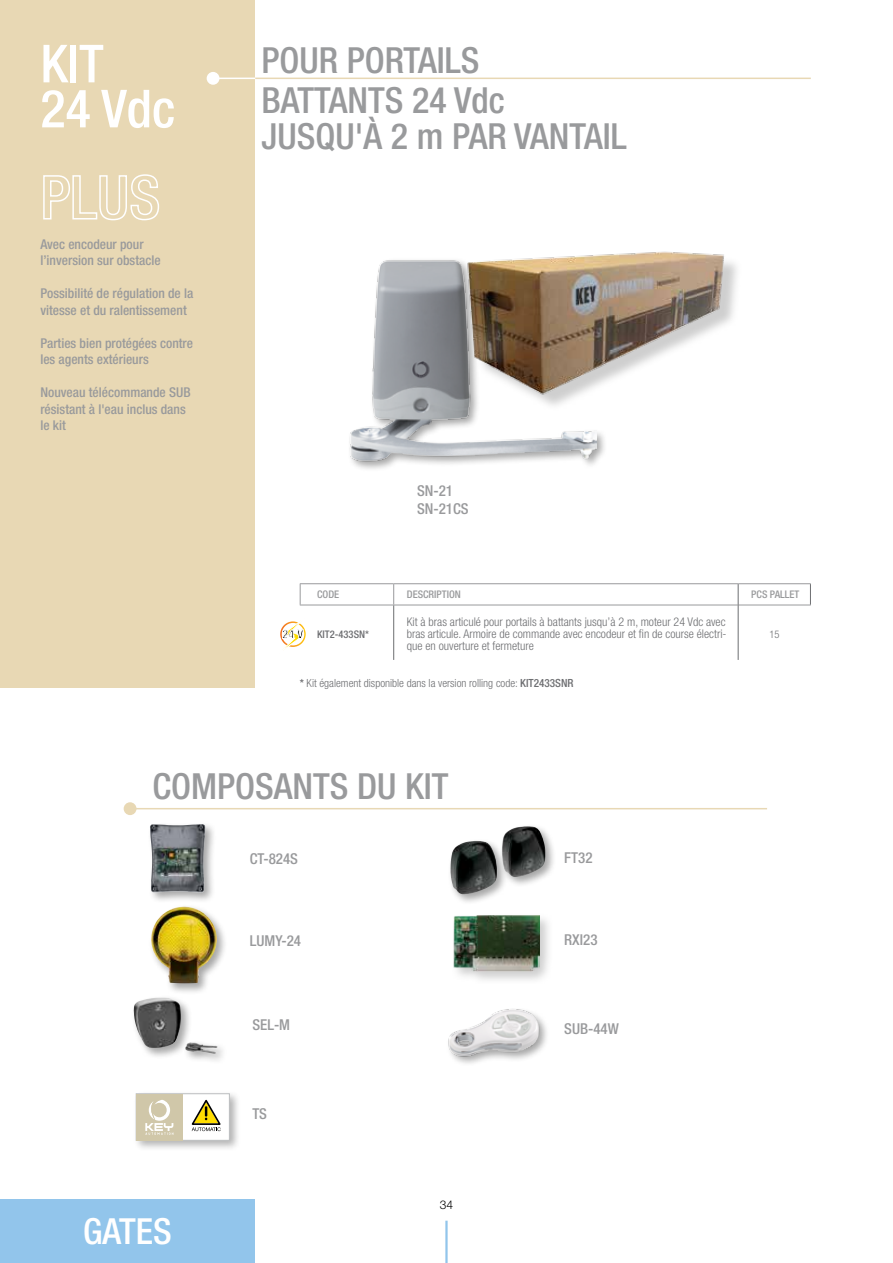
<style>
.page{position:relative;width:893px;height:1263px;background:#fff}
.page>*{position:absolute;margin:0;border:0;box-sizing:border-box;transform-origin:0 0}
.t1{font:500 condensed 52.5px/45px "Helvetica Neue LT Std";color:#fff}
.t2{font:500 condensed 36px/40.5px "Helvetica Neue";color:#999a9c}
.t3{font:500 condensed 36px "Helvetica Neue LT Std";color:#fff}
.t4{font:500 condensed 15px/18px "Helvetica Neue LT Std";color:#999a9c}
.t5{font:500 condensed 13.5px/16.5px "Helvetica Neue";color:#999a9c}
.t6{font:300 condensed 12px/12px "Helvetica Neue";color:#6d6e71;text-align:justify}
.t7{font:300 12px "Helvetica Neue";color:#000}
.t8{font:300 condensed 11.25px "Helvetica Neue";color:#6d6e71}
.t9{font:500 condensed 10.5px "Helvetica Neue";color:#999a9c}
.t10{font:500 condensed 10.5px "Helvetica Neue LT Std";color:#6d6e71}
.t11{font:300 condensed 10.5px "Helvetica Neue LT Std";color:#6d6e71}
.s1{font-weight:500}
</style>
<div class="page">
<hr style="left:445px;top:1221px;width:3px;height:42px;background:#92c5eb">
<div style="left:0;top:1199px;width:255px;height:64px;background:#92c5eb"></div>
<div style="left:0;top:0;width:255px;height:687px;background:#e8d8b4"></div>
<hr style="left:255px;top:78px;width:556px;height:1px;background:#e8d8b4">
<svg style="left:280px;top:621px;width:26px;height:29px"></svg>
<div style="left:149px;top:904px;width:79px;height:90px;background:#000;opacity:.35"></div>
<img style="left:151px;top:907px;width:66px;height:76px">
<div style="left:131px;top:994px;width:61px;height:65px;background:#000;opacity:.35"></div>
<img style="left:133px;top:997px;width:50px;height:51px">
<div style="left:183px;top:1040px;width:45px;height:25px;background:#000;opacity:.35"></div>
<img style="left:185px;top:1042px;width:33px;height:12px">
<div style="left:448px;top:823px;width:109px;height:82px;background:#000;opacity:.35"></div>
<img style="left:450px;top:826px;width:96px;height:68px">
<div style="left:147px;top:821px;width:69px;height:83px;background:#000;opacity:.35"></div>
<img style="left:150px;top:824px;width:56px;height:68px">
<img style="left:448px;top:1009px;width:99px;height:55px">
<div style="left:133px;top:1090px;width:108px;height:61px;background:#000;opacity:.3"></div>
<div style="left:136px;top:1094px;width:93px;height:46px;background:#fff;border:1px solid #bcbec0"></div>
<div style="left:136px;top:1094px;width:47px;height:46px;background:#d0c7a9"></div>
<svg style="left:191px;top:1099px;width:30px;height:32px"></svg>
<svg style="left:145px;top:1100px;width:28px;height:35px"></svg>
<img style="left:597px;top:251px;width:140px;height:130px">
<div style="left:348px;top:257px;width:260px;height:215px;background:#000;opacity:.35"></div>
<img style="left:348px;top:255px;width:249px;height:213px">
<div style="left:207px;top:72px;width:12px;height:13px;background:#fff;border-radius:50%"></div>
<hr style="left:213px;top:78px;width:42px;height:1px;background:#fff">
<div style="left:452px;top:913px;width:101px;height:72px;background:#bfbfbf;opacity:.75"></div>
<img style="left:452px;top:914px;width:87px;height:57px">
<hr style="left:130px;top:808px;width:637px;height:1px;background:#e8d8b4">
<div style="left:124px;top:802px;width:12px;height:13px;background:#e8d8b4;border-radius:50%"></div>
<svg style="left:43px;top:174px;width:117px;height:47px"></svg>
<hr style="left:300px;top:583px;width:94px;height:1px;background:#999a9c">
<svg style="left:300px;top:584px;width:1px;height:21px"></svg>
<hr style="left:394px;top:583px;width:344px;height:1px;background:#999a9c">
<hr style="left:738px;top:583px;width:73px;height:1px;background:#999a9c">
<hr style="left:300px;top:605px;width:94px;height:1px;background:#999a9c">
<hr style="left:394px;top:605px;width:344px;height:1px;background:#999a9c">
<hr style="left:738px;top:605px;width:73px;height:1px;background:#999a9c">
<svg style="left:393px;top:584px;width:1px;height:21px"></svg>
<svg style="left:810px;top:584px;width:1px;height:21px"></svg>
<hr style="left:393px;top:605px;width:1px;height:55px;background:#6d6e71">
<svg style="left:738px;top:584px;width:1px;height:21px"></svg>
<hr style="left:738px;top:605px;width:1px;height:55px;background:#6d6e71">
<h1 class="t1" style="left:40px;top:41px;width:136px">KIT<br>24 Vdc</h1>
<p class="t5" style="left:40px;top:235px;width:122px">Avec encodeur pour l’inversion sur obstacle</p>
<p class="t5" style="left:40px;top:285px;width:154px">Possibilité de régulation de la vitesse et du ralentissement</p>
<p class="t5" style="left:40px;top:334px;width:154px">Parties bien protégées contre les agents extérieurs</p>
<p class="t5" style="left:40px;top:384px;width:152px">Nouveau télécommande SUB résistant à l'eau inclus dans le kit</p>
<h2 class="t2" style="left:261px;top:39px;width:245px">POUR PORTAILS<br>BATTANTS 24 Vdc</h2>
<h2 class="t2" style="left:261px;top:116px;width:367px">JUSQU'À 2 m PAR VANTAIL</h2>
<p class="t4" style="left:417px;top:481px;width:53px">SN-21<br>SN-21CS</p>
<p class="t9" style="left:317px;top:588px;width:24px">CODE</p>
<p class="t9" style="left:407px;top:588px;width:56px">DESCRIPTION</p>
<p class="t9" style="left:751px;top:588px;width:50px">PCS PALLET</p>
<p class="t10" style="left:317px;top:628px;width:53px">KIT2-433SN*</p>
<p class="t6" style="left:407px;top:615px;width:321px">Kit à bras articulé pour portails à battants jusqu’à 2 m, moteur 24 Vdc avec bras articule. Armoire de commande avec encodeur et fin de course électri&shy;que en ouverture et fermeture</p>
<p class="t11" style="left:769px;top:629px;width:12px">15</p>
<p class="t8" style="left:300px;top:677px;width:275px"><span class="s1">*</span> Kit également disponible dans la version rolling code: <span class="s1">KIT2433SNR</span></p>
<h2 class="t2" style="left:152px;top:766px;width:298px">COMPOSANTS DU KIT</h2>
<p class="t4" style="left:250px;top:849px;width:50px">CT-824S</p>
<p class="t4" style="left:564px;top:848px;width:30px">FT32</p>
<h2 class="t3" style="left:83px;top:1209px;width:90px">GATES</h2>
<p class="t4" style="left:250px;top:931px;width:53px">LUMY-24</p>
<p class="t4" style="left:252px;top:1016px;width:39px">SEL-M</p>
<p class="t4" style="left:252px;top:1104px;width:16px">TS</p>
<p class="t7" style="left:440px;top:1197px;width:15px">34</p>
<p class="t4" style="left:564px;top:930px;width:35px">RXI23</p>
<p class="t4" style="left:564px;top:1020px;width:56px">SUB-44W</p>
</div>
